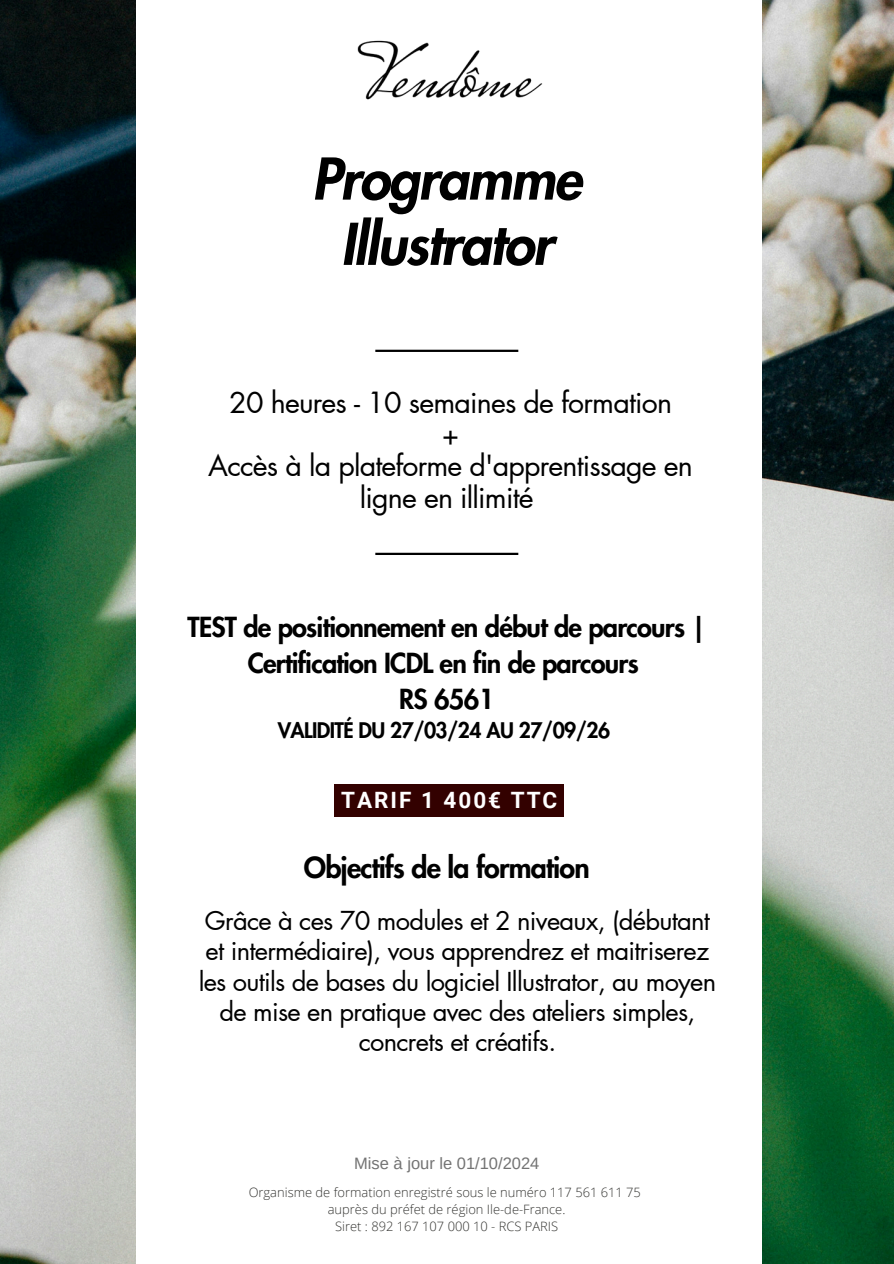
<style>
.page{position:relative;width:894px;height:1264px;background:#fff}
.page>*{position:absolute;margin:0;border:0;box-sizing:border-box;transform-origin:0 0}
.t1{font:italic 800 55.95px/65.2px "Futura LT Pro";letter-spacing:-.03em;color:#000;text-align:center}
.t2{font:28.5px/31.5px "Futura LT Pro";letter-spacing:-.03em;color:#000;text-align:center}
.t3{font:800 28.5px "Futura LT Pro";letter-spacing:-.03em;color:#000}
.t4{font:800 27px/36px "Futura LT Pro";letter-spacing:-.03em;color:#000;text-align:center}
.t5{font:25.5px/30.3px "Futura LT Pro";letter-spacing:-.03em;color:#000;text-align:center}
.t6{font:700 22.5px "Roboto";letter-spacing:.09em;color:#fff}
.t7{font:800 21px "Futura LT Pro";letter-spacing:-.03em;color:#000}
.t8{font:16.5px "Arimo";color:#737373}
.t9{font:300 12.9px "Open Sans";color:#343431}
</style>
<div class="page">
<img style="left:0;top:0;width:893px;height:1263px">
<div style="left:136px;top:0;width:625px;height:1263px;background:#fff"></div>
<img style="left:357px;top:40px;width:186px;height:60px">
<hr style="left:375px;top:350px;width:143px;height:2px;background:#000">
<hr style="left:375px;top:552px;width:143px;height:3px;background:#000">
<div style="left:334px;top:783px;width:230px;height:33px;background:#330100"></div>
<h3 class="t1" style="left:312px;top:149px;width:271px">Programme<br>Illustrator</h3>
<h2 class="t2" style="left:208px;top:388px;width:486px">20 heures - 10 semaines de formation<br>+<br>Accès à la plateforme d'apprentissage en ligne en illimité</h2>
<p class="t4" style="left:187px;top:610px;width:519px">TEST de positionnement en début de parcours |<br>Certification ICDL en fin de parcours<br>RS 6561</p>
<p class="t7" style="left:277px;top:720px;width:334px">VALIDITÉ DU 27/03/24 AU 27/09/26</p>
<h5 class="t6" style="left:341px;top:787px;width:217px">TARIF 1 400€ TTC</h5>
<h2 class="t3" style="left:304px;top:854px;width:287px">Objectifs de la formation</h2>
<h4 class="t5" style="left:199px;top:906px;width:519px">Grâce à ces 70 modules et 2 niveaux, (débutant et intermédiaire), vous apprendrez et maitriserez les outils de bases du logiciel Illustrator, au moyen de mise en pratique avec des ateliers simples, concrets et créatifs.</h4>
<h1 class="t8" style="left:354px;top:1154px;width:187px">Mise à jour le 01/10/2024</h1>
<h6 class="t9" style="left:248px;top:1182px;width:393px">Organisme de formation enregistré sous le numéro 117 561 611 75</h6>
<p class="t9" style="left:328px;top:1200px;width:239px">auprès du préfet de région Ile-de-France.</p>
<p class="t9" style="left:335px;top:1217px;width:224px">Siret : 892 167 107 000 10 - RCS PARIS</p>
</div>
